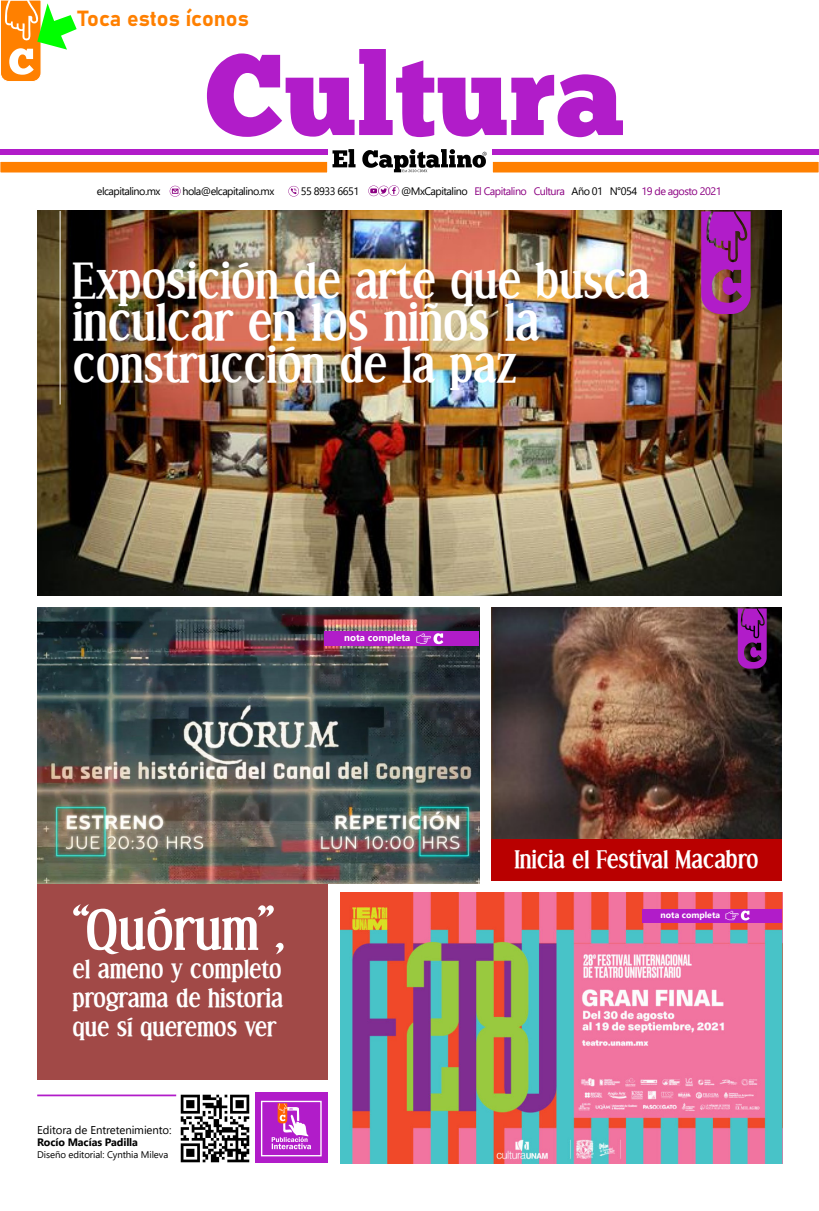
<style>
.page{position:relative;width:819px;height:1211px;background:#fff}
.page>*{position:absolute;margin:0;border:0;box-sizing:border-box;transform-origin:0 0}
.t1{font:700 54.25px "Effloresce";color:#fff}
.t2{font:700 49px "Effloresce";color:#fff}
.t3{font:700 47.25px "Effloresce";color:#fff}
.t4{font:700 24.5px/28.9px "Effloresce";color:#fff;text-align:justify}
.t5{font:700 23.62px "Effloresce";color:#fff}
.t6{font:21.61px "Bahnschrift";color:#ff8000}
.t7{font:11.38px "Segoe UI";letter-spacing:-.01em;color:#000}
.t8{font:10.76px "Segoe UI";letter-spacing:-.05em;color:#8c0082}
.t9{font:10.76px "Segoe UI";letter-spacing:-.05em;color:#000}
.t10{font:700 10.76px "Segoe UI";letter-spacing:-.01em;color:#000}
.t11{font:700 9.71px "Segoe UI";color:#fff}
.t12{font:9.62px "Segoe UI";letter-spacing:-.01em;color:#000}
.t13{font:700 8.75px "Segoe UI";color:#fff}
.s1{color:#000}
</style>
<div class="page">
<img style="left:491px;top:608px;width:290px;height:230px">
<img style="left:340px;top:892px;width:442px;height:271px">
<img style="left:37px;top:211px;width:744px;height:384px">
<svg style="left:0;top:149px;width:819px;height:24px"></svg>
<svg style="left:207px;top:49px;width:416px;height:88px"></svg>
<svg style="left:1px;top:0;width:76px;height:82px"></svg>
<svg style="left:170px;top:186px;width:11px;height:11px"></svg>
<svg style="left:288px;top:186px;width:11px;height:10px"></svg>
<svg style="left:368px;top:185px;width:31px;height:11px"></svg>
<div style="left:491px;top:838px;width:290px;height:42px;background:#b90000"></div>
<img style="left:701px;top:211px;width:49px;height:103px">
<hr style="left:60px;top:211px;width:1px;height:193px;background:#fff">
<img style="left:180px;top:1094px;width:70px;height:69px">
<div style="left:255px;top:1092px;width:72px;height:71px;background:#b11cc9"></div>
<div style="left:261px;top:1100px;width:60px;height:56px;border:1px solid #fff"></div>
<svg style="left:271px;top:1103px;width:40px;height:46px"></svg>
<hr style="left:37px;top:1094px;width:139px;height:2px;background:#b11cc9">
<div style="left:37px;top:844px;width:290px;height:235px;background:#a14947"></div>
<img style="left:37px;top:608px;width:442px;height:275px">
<svg style="left:737px;top:608px;width:29px;height:60px;background:#8b1a9b"></svg>
<div style="left:324px;top:631px;width:155px;height:15px;background:#b11cc9"></div>
<svg style="left:416px;top:633px;width:27px;height:11px"></svg>
<div style="left:642px;top:908px;width:139px;height:14px;background:#b11cc9"></div>
<svg style="left:725px;top:910px;width:24px;height:10px"></svg>
<p class="t6" style="left:78px;top:2px;width:172px">Toca estos íconos</p>
<p class="t9" style="left:97px;top:181px;width:65px">elcapitalino.mx</p>
<p class="t9" style="left:182px;top:181px;width:93px">hola@elcapitalino.mx</p>
<p class="t9" style="left:301px;top:181px;width:60px">55 8933 6651</p>
<p class="t8" style="left:401px;top:181px;width:322px"><span class="s1">@MxCapitalino</span> El Capitalino Cultura <span class="s1">Año 01 N°054</span> 19 de agosto 2021</p>
<p class="t3" style="left:73px;top:254px;width:578px">Exposición de arte que busca</p>
<p class="t2" style="left:73px;top:295px;width:468px">inculcar en los niños la</p>
<p class="t3" style="left:73px;top:338px;width:446px">construcción de la paz</p>
<p class="t11" style="left:344px;top:628px;width:68px">nota completa</p>
<p class="t1" style="left:73px;top:899px;width:215px">“Quórum”,</p>
<p class="t4" style="left:73px;top:955px;width:212px">el ameno y completo programa de historia que sí queremos ver</p>
<p class="t7" style="left:37px;top:1118px;width:136px">Editora de Entretenimiento:</p>
<p class="t10" style="left:37px;top:1131px;width:102px">Rocío Macías Padilla</p>
<p class="t12" style="left:37px;top:1145px;width:132px">Diseño editorial: Cynthia Mileva</p>
<p class="t5" style="left:514px;top:846px;width:246px">Inicia el Festival Macabro</p>
<p class="t13" style="left:660px;top:906px;width:61px">nota completa</p>
</div>
